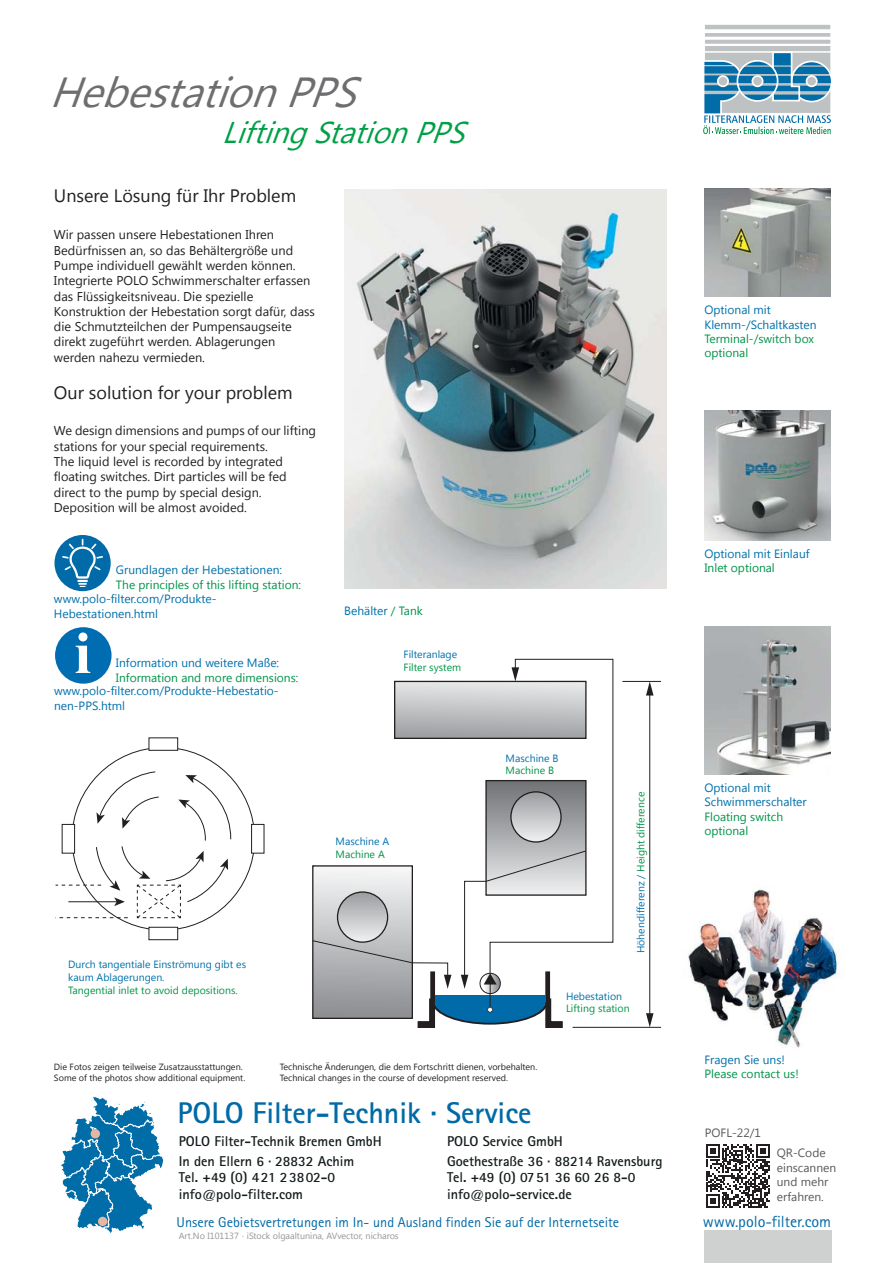
<style>
.page{position:relative;width:893px;height:1263px;background:#fff}
.page>*{position:absolute;margin:0;border:0;box-sizing:border-box;transform-origin:0 0}
.t1{font:700 59.7px "Times New Roman";color:#fff}
.t2{font:italic 42px "Segoe UI Symbol";color:#6d6e70}
.t3{font:700 30px "Rotis Sans Serif";color:#006aa6}
.t4{font:italic 30px "Segoe UI Symbol";color:#00a047}
.t5{font:18px "Segoe UI Symbol";color:#231f20}
.t6{font:16.05px "Rotis Sans Serif";color:#006aa6}
.t7{font:700 14.25px/19.5px "Rotis Sans Serif";color:#141c1d}
.t8{font:14.25px "Rotis Sans Serif";color:#006aa6}
.t9{font:12.75px "Segoe UI Symbol";color:#231f20}
.t10{font:12px "Segoe UI Symbol";color:#0071ab}
.t11{font:12px "Segoe UI Symbol";color:#009449}
.t12{font:12px "Segoe UI Symbol";color:#58595b}
.t13{font:10.5px "Segoe UI Symbol";color:#009449}
.t14{font:10.5px "Segoe UI Symbol";color:#0071ab}
.t15{font:9px "Segoe UI Symbol";color:#231f20}
</style>
<div class="page">
<div style="left:704px;top:24px;width:127px;height:89px;background:#bec2c2"></div>
<div style="left:704px;top:24px;width:127px;height:90px;border:1px solid #fff"></div>
<hr style="left:791px;top:65px;width:41px;height:2px;background:#bec2c2">
<hr style="left:791px;top:74px;width:41px;height:2px;background:#bec2c2">
<div style="left:791px;top:61px;width:41px;height:41px;border:2px solid #fff;border-radius:50%"></div>
<hr style="left:704px;top:44px;width:128px;height:2px;background:#fff">
<hr style="left:704px;top:37px;width:128px;height:3px;background:#fff">
<svg style="left:704px;top:29px;width:127px;height:4px"></svg>
<svg style="left:703px;top:51px;width:128px;height:83px"></svg>
<svg style="left:60px;top:1096px;width:104px;height:138px"></svg>
<div style="left:91px;top:1129px;width:9px;height:9px;background:#e3b7a1;border-radius:50%"></div>
<div style="left:98px;top:1217px;width:9px;height:9px;background:#e3b7a1;border-radius:50%"></div>
<img style="left:688px;top:888px;width:150px;height:160px">
<div style="left:704px;top:1230px;width:127px;height:33px;background:#cfd1d1"></div>
<div style="left:251px;top:824px;width:13px;height:30px;border:1px solid #231f20"></div>
<div style="left:149px;top:738px;width:29px;height:13px;border:1px solid #231f20"></div>
<svg style="left:56px;top:771px;width:175px;height:169px"></svg>
<img style="left:704px;top:189px;width:126px;height:108px">
<img style="left:704px;top:626px;width:126px;height:149px">
<hr style="left:572px;top:1027px;width:89px;height:1px;background:#231f20">
<hr style="left:622px;top:681px;width:39px;height:1px;background:#231f20">
<hr style="left:649px;top:693px;width:1px;height:323px;background:#231f20">
<svg style="left:646px;top:681px;width:7px;height:15px"></svg>
<svg style="left:646px;top:1013px;width:7px;height:14px"></svg>
<div style="left:55px;top:627px;width:57px;height:57px;background:#006cb2;border-radius:50%"></div>
<div style="left:54px;top:535px;width:57px;height:56px;background:#006ba8;border-radius:50%"></div>
<img style="left:344px;top:189px;width:323px;height:400px">
<img style="left:704px;top:410px;width:126px;height:130px">
<svg style="left:706px;top:1144px;width:64px;height:64px"></svg>
<svg style="left:54px;top:540px;width:57px;height:52px"></svg>
<svg style="left:61px;top:673px;width:45px;height:11px"></svg>
<svg style="left:312px;top:658px;width:305px;height:370px"></svg>
<h2 class="t2" style="left:49px;top:62px;width:246px">★ ▲▼ ▼□■</h2>
<h3 class="t4" style="left:253px;top:111px;width:169px">▼■ ▼ ▼□■</h3>
<p class="t5" style="left:133px;top:183px;width:61px">▲◆■ ✓</p>
<p class="t9" style="left:91px;top:226px;width:50px">▲▲ ■ ◆■▲</p>
<p class="t9" style="left:160px;top:226px;width:84px">★ ▲▼▼□■■</p>
<p class="t9" style="left:267px;top:226px;width:9px">■</p>
<p class="t9" style="left:75px;top:241px;width:89px">✓ ■▲▲ ■ ■ ▲□</p>
<p class="t9" style="left:100px;top:256px;width:56px">■❖◆●●</p>
<p class="t9" style="left:240px;top:256px;width:54px">■ ■■ ■</p>
<p class="t9" style="left:217px;top:271px;width:34px">▲ ●▼</p>
<p class="t9" style="left:286px;top:271px;width:26px">▲▲ ■</p>
<p class="t9" style="left:68px;top:287px;width:38px">▲ ●✓▲▲</p>
<p class="t9" style="left:131px;top:287px;width:48px">▼▲■❖ ◆</p>
<p class="t9" style="left:205px;top:287px;width:43px">▲ ●●</p>
<p class="t9" style="left:61px;top:302px;width:66px">□■▲▼ ◆ ▼ □■</p>
<p class="t9" style="left:151px;top:302px;width:102px">★ ▲▼ ▼□■ ▲□ ▼</p>
<p class="t9" style="left:273px;top:302px;width:43px">✓ ▲▲</p>
<p class="t9" style="left:106px;top:317px;width:36px">◆▼▼ ●</p>
<p class="t9" style="left:160px;top:317px;width:9px">■</p>
<p class="t9" style="left:200px;top:317px;width:87px">◆ ■▲◆▲ ▼</p>
<p class="t9" style="left:239px;top:333px;width:37px">◆■ ■</p>
<p class="t9" style="left:195px;top:348px;width:9px">■</p>
<p class="t5" style="left:68px;top:379px;width:148px">◆ ▲□●◆▼ □■ □ □◆</p>
<p class="t9" style="left:143px;top:422px;width:54px">■▲ □■▲ ■</p>
<p class="t9" style="left:214px;top:422px;width:96px">◆ ▲ □ □◆ ● ▼■</p>
<p class="t9" style="left:54px;top:437px;width:102px">▲▼ ▼ □■▲ □ □◆ ▲</p>
<p class="t9" style="left:184px;top:437px;width:34px">● ❑◆</p>
<p class="t9" style="left:248px;top:437px;width:18px">■▼▲</p>
<p class="t9" style="left:78px;top:452px;width:74px">●❑◆ ●❖● ▲</p>
<p class="t9" style="left:58px;top:468px;width:66px">●□▼■ ▲ ▼</p>
<p class="t9" style="left:197px;top:468px;width:52px">▼ ●▲ ●●</p>
<p class="t9" style="left:81px;top:483px;width:29px">▼ ▼□ ▼</p>
<p class="t9" style="left:77px;top:498px;width:62px">□▲ ▼ □■ ●●</p>
<p class="t9" style="left:165px;top:498px;width:56px">● □▲▼ ❖□</p>
<p class="t10" style="left:128px;top:561px;width:25px">◆■ ●</p>
<p class="t10" style="left:230px;top:561px;width:51px">▲▼ ▼□■ ■</p>
<p class="t11" style="left:153px;top:576px;width:147px">■ ●▲ □ ▼ ▲ ●▼■ ▲▼▼□■</p>
<p class="t10" style="left:89px;top:590px;width:37px">□●□ ●▼</p>
<p class="t10" style="left:142px;top:590px;width:65px">□ □◆▼</p>
<p class="t10" style="left:54px;top:605px;width:105px">★ ▲▼▼□■■ ▼ ●</p>
<h1 class="t1" style="left:74px;top:617px;width:18px">i</h1>
<p class="t10" style="left:157px;top:654px;width:39px">▼ □■ ◆■</p>
<p class="t11" style="left:157px;top:669px;width:38px">▼□■ ■</p>
<p class="t11" style="left:262px;top:669px;width:35px">■▲ □■▲</p>
<p class="t10" style="left:89px;top:682px;width:37px">□●□ ●▼</p>
<p class="t10" style="left:142px;top:682px;width:85px">□ □◆▼ ★</p>
<p class="t10" style="left:245px;top:682px;width:31px">▲▼ ▼□</p>
<p class="t11" style="left:410px;top:602px;width:8px">■</p>
<p class="t13" style="left:411px;top:659px;width:37px">●▼ ▲ ▲▼</p>
<p class="t13" style="left:364px;top:846px;width:7px">■</p>
<p class="t13" style="left:534px;top:763px;width:7px">■</p>
<p class="t13" style="left:633px;top:808px;width:7px;rotate:-90deg">■</p>
<p class="t14" style="left:76px;top:957px;width:71px">◆ ▼■ ■▼●</p>
<p class="t14" style="left:161px;top:957px;width:15px">■▲▼</p>
<p class="t14" style="left:133px;top:970px;width:31px">◆■ ■</p>
<p class="t13" style="left:78px;top:982px;width:94px">■ ■▼ ● ■● ▼ ▼□ ❖□</p>
<p class="t13" style="left:200px;top:982px;width:37px">□▲ ▼ □■▲</p>
<p class="t15" style="left:74px;top:1061px;width:19px">□▼□▲</p>
<p class="t15" style="left:115px;top:1061px;width:21px">■ ▼ ●</p>
<p class="t15" style="left:148px;top:1061px;width:95px">▲ ◆▲ ▼ ◆▲▲▼ ▼▼◆■ ■</p>
<p class="t15" style="left:59px;top:1071px;width:35px">□ □ ▼</p>
<p class="t15" style="left:115px;top:1071px;width:35px">□▼□▲ ▲ □</p>
<p class="t15" style="left:175px;top:1071px;width:41px">▼□■ ● ❑◆</p>
<p class="t15" style="left:331px;top:1061px;width:45px">■ ◆■■</p>
<p class="t15" style="left:418px;top:1061px;width:17px">□ ▼▲</p>
<p class="t15" style="left:469px;top:1061px;width:30px">■ ■ ❖□</p>
<p class="t15" style="left:520px;top:1061px;width:16px">●▼ ■</p>
<p class="t15" style="left:332px;top:1071px;width:36px">■ ▲ ■ ▼</p>
<p class="t15" style="left:382px;top:1071px;width:31px">□◆ ▲ □</p>
<p class="t15" style="left:427px;top:1071px;width:18px">❖ ●□</p>
<p class="t15" style="left:462px;top:1071px;width:36px">■▼ ▲ ❖</p>
<h3 class="t3" style="left:178px;top:1102px;width:355px">POLO Filter-Technik · Service</h3>
<p class="t14" style="left:566px;top:989px;width:58px">★ ▲▼ ▼□■</p>
<p class="t13" style="left:577px;top:1001px;width:54px">▼■ ▲▼ ▼□■</p>
<p class="t7" style="left:179px;top:1133px;width:204px">POLO Filter-Technik Bremen GmbH<br>In den Ellern 6 · 28832 Achim</p>
<p class="t7" style="left:179px;top:1171px;width:158px;line-height:16.5px">Tel. +49 (0) 421 23802-0 info@polo-filter.com</p>
<p class="t7" style="left:447px;top:1133px;width:217px">POLO Service GmbH<br>Goethestraße 36 · 88214 Ravensburg</p>
<p class="t7" style="left:447px;top:1171px;width:190px;line-height:16.5px">Tel. +49 (0) 0751 36 60 26 8-0 info@polo-service.de</p>
<p class="t10" style="left:720px;top:301px;width:31px">▼□■ ●</p>
<p class="t10" style="left:711px;top:316px;width:4px">●</p>
<p class="t10" style="left:775px;top:316px;width:43px">●▼ ▲▼ ■</p>
<p class="t11" style="left:733px;top:330px;width:47px">■●▲ ▼</p>
<p class="t11" style="left:704px;top:344px;width:45px">□ ▼□■●</p>
<p class="t10" style="left:720px;top:545px;width:31px">▼□■ ●</p>
<p class="t10" style="left:767px;top:545px;width:40px">▼ ■● ◆</p>
<p class="t11" style="left:708px;top:559px;width:69px">■●▼ □ ▼□■●</p>
<p class="t10" style="left:720px;top:779px;width:31px">▼□■ ●</p>
<p class="t10" style="left:766px;top:793px;width:32px">▲ ●▼</p>
<p class="t11" style="left:710px;top:808px;width:62px">●□▼■ ▲ ▼</p>
<p class="t11" style="left:704px;top:822px;width:45px">□ ▼□■●</p>
<p class="t10" style="left:734px;top:1051px;width:49px">■ ◆■▲</p>
<p class="t11" style="left:747px;top:1065px;width:50px">□■▼ ▼ ◆▲</p>
<p class="t12" style="left:786px;top:1159px;width:52px">■▲ ■■ ■</p>
<p class="t12" style="left:814px;top:1188px;width:8px">■</p>
<p class="t8" style="left:177px;top:1217px;width:444px">Unsere Gebietsvertretungen im In- und Ausland finden Sie auf der Internetseite</p>
<p class="t6" style="left:703px;top:1216px;width:130px">www.polo-filter.com</p>
</div>
